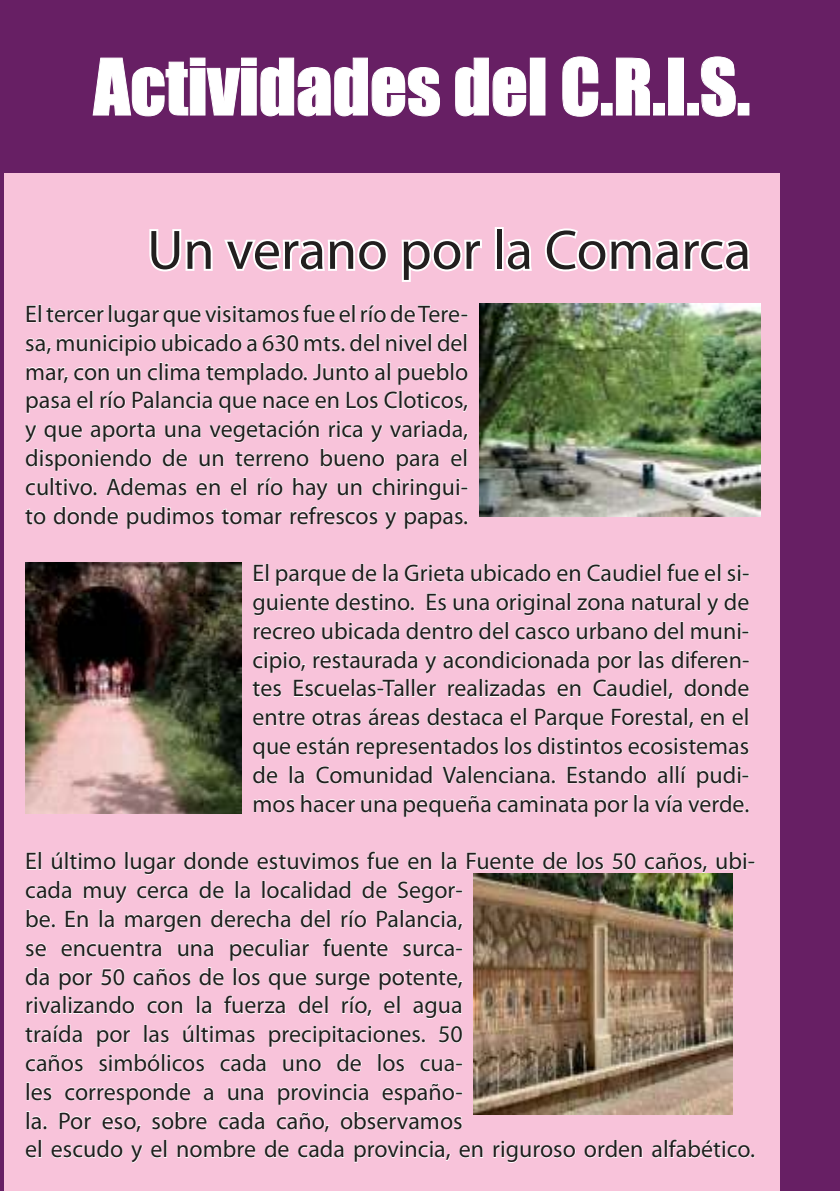
<style>
.page{position:relative;width:840px;height:1191px;background:#fff}
.page>*{position:absolute;margin:0;border:0;box-sizing:border-box;transform-origin:0 0}
.t1{font:72px "Impact";color:#fff}
.t2{font:56px "Myriad Pro";color:#221f1f}
.t3{font:24px/28.8px "Myriad Pro";color:#221f1f;text-align:justify}
</style>
<div class="page">
<hr style="left:0;top:0;width:1px;height:1191px;background:#671f64">
<div style="left:1px;top:0;width:838px;height:1190px;background:#671f64"></div>
<svg style="left:92px;top:57px;width:348px;height:60px"></svg>
<svg style="left:455px;top:57px;width:71px;height:60px"></svg>
<div style="left:529px;top:58px;width:16px;height:58px;border:1px solid #fff"></div>
<svg style="left:562px;top:56px;width:36px;height:61px"></svg>
<div style="left:600px;top:103px;width:12px;height:13px;border:1px solid #fff"></div>
<svg style="left:615px;top:57px;width:35px;height:59px"></svg>
<div style="left:652px;top:103px;width:12px;height:13px;border:1px solid #fff"></div>
<div style="left:667px;top:58px;width:16px;height:58px;border:1px solid #fff"></div>
<div style="left:686px;top:103px;width:12px;height:13px;border:1px solid #fff"></div>
<svg style="left:700px;top:56px;width:35px;height:61px"></svg>
<div style="left:737px;top:103px;width:12px;height:13px;border:1px solid #fff"></div>
<div style="left:4px;top:173px;width:775px;height:1018px;background:#f8c3da"></div>
<svg style="left:149px;top:229px;width:64px;height:43px"></svg>
<svg style="left:224px;top:239px;width:164px;height:33px"></svg>
<svg style="left:401px;top:239px;width:81px;height:43px"></svg>
<div style="left:494px;top:227px;width:9px;height:44px;border:4px solid #fff"></div>
<svg style="left:503px;top:237px;width:29px;height:35px"></svg>
<svg style="left:545px;top:228px;width:205px;height:44px"></svg>
<svg style="left:26px;top:304px;width:442px;height:81px"></svg>
<svg style="left:25px;top:391px;width:443px;height:139px"></svg>
<svg style="left:253px;top:563px;width:496px;height:77px"></svg>
<svg style="left:252px;top:650px;width:497px;height:50px"></svg>
<svg style="left:253px;top:707px;width:496px;height:110px"></svg>
<svg style="left:543px;top:851px;width:25px;height:19px"></svg>
<svg style="left:577px;top:852px;width:27px;height:18px"></svg>
<svg style="left:612px;top:853px;width:24px;height:17px"></svg>
<svg style="left:644px;top:852px;width:63px;height:21px"></svg>
<svg style="left:716px;top:851px;width:37px;height:19px"></svg>
<svg style="left:25px;top:851px;width:509px;height:221px"></svg>
<svg style="left:27px;top:1082px;width:25px;height:19px"></svg>
<svg style="left:27px;top:1111px;width:20px;height:18px"></svg>
<svg style="left:59px;top:1082px;width:206px;height:50px"></svg>
<svg style="left:276px;top:1083px;width:186px;height:49px"></svg>
<svg style="left:25px;top:1140px;width:16px;height:18px"></svg>
<svg style="left:51px;top:1140px;width:72px;height:18px"></svg>
<svg style="left:131px;top:1145px;width:12px;height:18px"></svg>
<svg style="left:151px;top:1140px;width:15px;height:18px"></svg>
<svg style="left:177px;top:1140px;width:79px;height:18px"></svg>
<svg style="left:264px;top:1140px;width:26px;height:18px"></svg>
<svg style="left:298px;top:1140px;width:46px;height:18px"></svg>
<svg style="left:354px;top:1141px;width:97px;height:22px"></svg>
<svg style="left:459px;top:1145px;width:24px;height:13px"></svg>
<svg style="left:493px;top:1141px;width:82px;height:22px"></svg>
<svg style="left:584px;top:1140px;width:58px;height:18px"></svg>
<svg style="left:652px;top:1139px;width:101px;height:19px"></svg>
<img style="left:26px;top:562px;width:215px;height:252px">
<img style="left:473px;top:873px;width:258px;height:241px">
<img style="left:479px;top:303px;width:281px;height:213px">
<h1 class="t1" style="left:93px;top:48px;width:658px">Actividades del C.R.I.S.</h1>
<h2 class="t2" style="left:147px;top:222px;width:605px">Un verano por la Comarca</h2>
<p class="t3" style="left:25px;top:300px;width:444px">El tercer lugar que visitamos fue el río de Tere&shy;sa, municipio ubicado a 630 mts. del nivel del mar, con un clima templado. Junto al pueblo pasa el río Palancia que nace en Los Cloticos, y que aporta una vegetación rica y variada, disponiendo de un terreno bueno para el cultivo. Ademas en el río hay un chiringui&shy;to donde pudimos tomar refrescos y papas.</p>
<p class="t3" style="left:252px;top:559px;width:498px">El parque de la Grieta ubicado en Caudiel fue el si&shy;guiente destino. Es una original zona natural y de recreo ubicada dentro del casco urbano del muni&shy;cipio, restaurada y acondicionada por las diferen&shy;tes Escuelas-Taller realizadas en Caudiel, donde entre otras áreas destaca el Parque Forestal, en el que están representados los distintos ecosistemas de la Comunidad Valenciana. Estando allí pudi&shy;mos hacer una pequeña caminata por la vía verde.</p>
<p class="t3" style="left:25px;top:847px;width:730px;text-align:left">El último lugar donde estuvimos fue en la Fuente de los 50 caños, ubi&shy;cada muy cerca de la localidad de Segor-<br>be. En la margen derecha del río Palancia,<br>se encuentra una peculiar fuente surca-<br>da por 50 caños de los que surge potente,<br>rivalizando con la fuerza del río, el agua<br>traída por las últimas precipitaciones. 50<br>caños simbólicos cada uno de los cua-<br>les corresponde a una provincia españo-<br>la. Por eso, sobre cada caño, observamos<br>el escudo y el nombre de cada provincia, en riguroso orden alfabético.</p>
</div>
